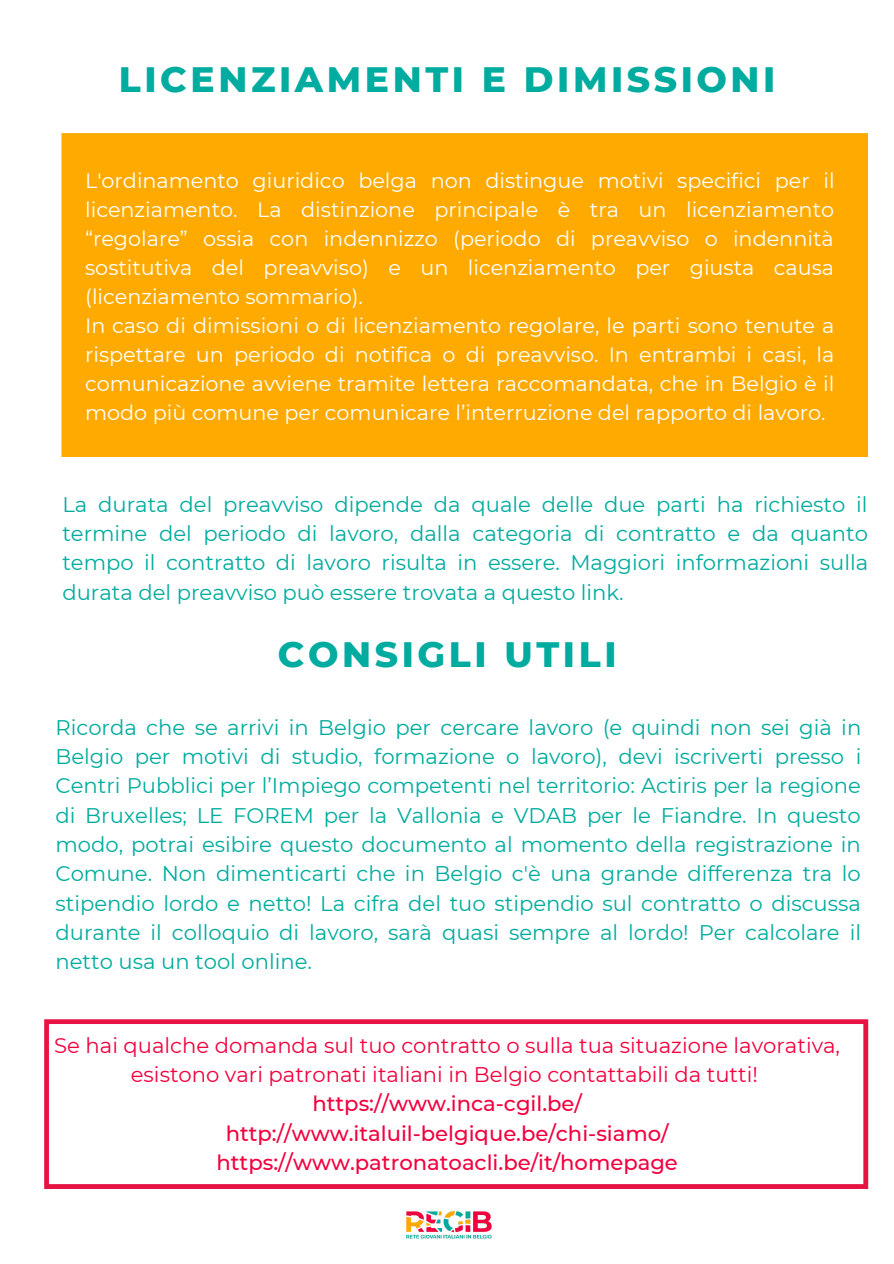
<style>
.page{position:relative;width:894px;height:1264px;background:#fff}
.page>*{position:absolute;margin:0;border:0;box-sizing:border-box;transform-origin:0 0}
.t1{font:800 36px "Montserrat";letter-spacing:.1em;color:#00ab9f}
.t2{font:21.15px/29.2px "Montserrat";color:#00ac9e;text-align:justify}
.t3{font:21.15px/29.2px "Montserrat";color:#f2003e;text-align:center}
.t4{font:500 21.15px "Montserrat";color:#f2003e}
.t5{font:20.7px/29px "Montserrat";color:#fff;text-align:justify}
</style>
<div class="page">
<div style="left:61px;top:133px;width:806px;height:323px;background:#fa0"></div>
<img style="left:406px;top:1211px;width:86px;height:28px">
<svg style="left:44px;top:1019px;width:823px;height:169px"></svg>
<p class="t1" style="left:119px;top:57px;width:658px">LICENZIAMENTI E DIMISSIONI</p>
<p class="t5" style="left:85px;top:166px;width:750px">L'ordinamento giuridico belga non distingue motivi specifici per il licenziamento. La distinzione principale è tra un licenziamento “regolare” ossia con indennizzo (periodo di preavviso o indennità sostitutiva del preavviso) e un licenziamento per giusta causa (licenziamento sommario).</p>
<p class="t5" style="left:85px;top:311px;width:750px">In caso di dimissioni o di licenziamento regolare, le parti sono tenute a rispettare un periodo di notifica o di preavviso. In entrambi i casi, la comunicazione avviene tramite lettera raccomandata, che in Belgio è il modo più comune per comunicare l’interruzione del rapporto di lavoro.</p>
<p class="t2" style="left:62px;top:489px;width:807px">La durata del preavviso dipende da quale delle due parti ha richiesto il termine del periodo di lavoro, dalla categoria di contratto e da quanto tempo il contratto di lavoro risulta in essere. Maggiori informazioni sulla durata del preavviso può essere trovata a questo link.</p>
<p class="t1" style="left:278px;top:631px;width:340px">CONSIGLI UTILI</p>
<p class="t2" style="left:55px;top:712px;width:807px">Ricorda che se arrivi in Belgio per cercare lavoro (e quindi non sei già in Belgio per motivi di studio, formazione o lavoro), devi iscriverti presso i Centri Pubblici per l’Impiego competenti nel territorio: Actiris per la regione di Bruxelles; LE FOREM per la Vallonia e VDAB per le Fiandre. In questo modo, potrai esibire questo documento al momento della registrazione in Comune. Non dimenticarti che in Belgio c'è una grande differenza tra lo stipendio lordo e netto! La cifra del tuo stipendio sul contratto o discussa durante il colloquio di lavoro, sarà quasi sempre al lordo! Per calcolare il netto usa un tool online.</p>
<p class="t3" style="left:54px;top:1030px;width:787px">Se hai qualche domanda sul tuo contratto o sulla tua situazione lavorativa, esistono vari patronati italiani in Belgio contattabili da tutti!</p>
<p class="t4" style="left:312px;top:1090px;width:271px">https://www.inca-cgil.be/</p>
<p class="t4" style="left:225px;top:1120px;width:444px">http://www.italuil-belgique.be/chi-siamo/</p>
<p class="t4" style="left:216px;top:1149px;width:463px">https://www.patronatoacli.be/it/homepage</p>
</div>
